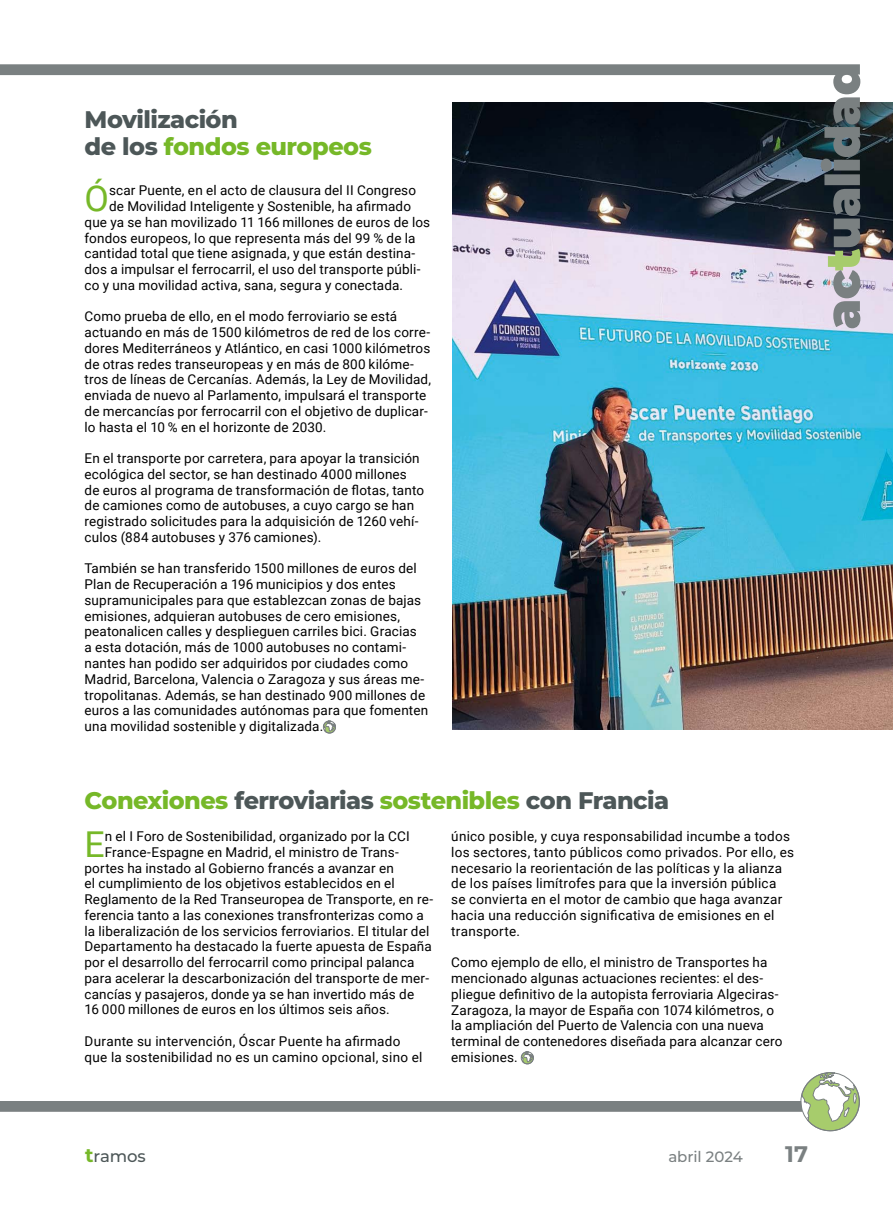
<style>
.page{position:relative;width:893px;height:1212px;background:#fff}
.page>*{position:absolute;margin:0;border:0;box-sizing:border-box;transform-origin:0 0}
.t1{font:35.7px "Roboto";color:#76b828}
.t2{font:800 24px/27px "Montserrat";letter-spacing:-.02em;color:#4d5758}
.t3{font:700 22.5px "Montserrat";color:#7a8081}
.t4{font:500 16.5px "Montserrat";letter-spacing:-.005em;color:#4d5758}
.t5{font:500 15px "Montserrat";letter-spacing:-.01em;color:#7a8081}
.t6{font:13.5px/15.8px "Roboto";letter-spacing:.01em;color:#000}
.s1{color:#76b828}
.s2{font-weight:700;font-size:19.5px;color:#76b828}
</style>
<div class="page">
<svg style="left:0;top:1054px;width:801px;height:58px"></svg>
<svg style="left:801px;top:1072px;width:59px;height:59px"></svg>
<div style="left:800px;top:1072px;width:60px;height:59px;border:1px solid #7a8081;border-radius:50%"></div>
<svg style="left:521px;top:1051px;width:12px;height:13px"></svg>
<div style="left:521px;top:1052px;width:12px;height:12px;border:1px solid #7a8081;border-radius:50%"></div>
<img style="left:453px;top:103px;width:440px;height:626px">
<svg style="left:0;top:64px;width:860px;height:183px"></svg>
<svg style="left:828px;top:249px;width:32px;height:79px;background:#a4a99f"></svg>
<svg style="left:323px;top:721px;width:13px;height:12px"></svg>
<div style="left:323px;top:721px;width:13px;height:12px;border:1px solid #7a8081;border-radius:50%"></div>
<h2 class="t2" style="left:85px;top:105px;width:289px">Movilización<br>de los <span class="s1">fondos europeos</span></h2>
<h1 class="t1" style="left:85px;top:173px;width:26px">Ó</h1>
<p class="t6" style="left:109px;top:182px;width:308px">scar Puente, en el acto de clausura del II Congreso</p>
<p class="t6" style="left:109px;top:198px;width:303px">de Movilidad Inteligente y Sostenible, ha afirmado</p>
<p class="t6" style="left:85px;top:214px;width:347px">que ya se han movilizado 11 166 millones de euros de los</p>
<p class="t6" style="left:85px;top:229px;width:332px">fondos europeos, lo que representa más del 99 % de la</p>
<p class="t6" style="left:85px;top:245px;width:332px">cantidad total que tiene asignada, y que están destina-</p>
<p class="t6" style="left:85px;top:261px;width:338px">dos a impulsar el ferrocarril, el uso del transporte públi-</p>
<p class="t6" style="left:85px;top:277px;width:320px">co y una movilidad activa, sana, segura y conectada.</p>
<p class="t6" style="left:85px;top:308px;width:348px">Como prueba de ello, en el modo ferroviario se está actuando en más de 1500 kilómetros de red de los corre&shy;dores Mediterráneos y Atlántico, en casi 1000 kilómetros de otras redes transeuropeas y en más de 800 kilóme&shy;tros de líneas de Cercanías. Además, la Ley de Movilidad, enviada de nuevo al Parlamento, impulsará el transporte de mercancías por ferrocarril con el objetivo de duplicar&shy;lo hasta el 10 % en el horizonte de 2030.</p>
<p class="t6" style="left:85px;top:450px;width:341px">En el transporte por carretera, para apoyar la transición ecológica del sector, se han destinado 4000 millones de euros al programa de transformación de flotas, tanto de camiones como de autobuses, a cuyo cargo se han registrado solicitudes para la adquisición de 1260 vehí&shy;culos (884 autobuses y 376 camiones).</p>
<p class="t6" style="left:85px;top:560px;width:345px">También se han transferido 1500 millones de euros del Plan de Recuperación a 196 municipios y dos entes supramunicipales para que establezcan zonas de bajas emisiones, adquieran autobuses de cero emisiones, peatonalicen calles y desplieguen carriles bici. Gracias<br>a esta dotación, más de 1000 autobuses no contami&shy;nantes han podido ser adquiridos por ciudades como Madrid, Barcelona, Valencia o Zaragoza y sus áreas me&shy;tropolitanas. Además, se han destinado 900 millones de euros a las comunidades autónomas para que fomenten una movilidad sostenible y digitalizada.</p>
<h2 class="t2" style="left:85px;top:786px;width:586px"><span class="s1">Conexiones</span> ferroviarias <span class="s1">sostenibles</span> con Francia</h2>
<h1 class="t1" style="left:85px;top:819px;width:22px">E</h1>
<p class="t6" style="left:105px;top:828px;width:307px">n el I Foro de Sostenibilidad, organizado por la CCI</p>
<p class="t6" style="left:451px;top:828px;width:344px">único posible, y cuya responsabilidad incumbe a todos los sectores, tanto públicos como privados. Por ello, es necesario la reorientación de las políticas y la alianza de los países limítrofes para que la inversión pública<br>se convierta en el motor de cambio que haga avanzar hacia una reducción significativa de emisiones en el transporte.</p>
<p class="t6" style="left:451px;top:954px;width:333px">Como ejemplo de ello, el ministro de Transportes ha mencionado algunas actuaciones recientes: el des&shy;pliegue definitivo de la autopista ferroviaria Algeciras-Zaragoza, la mayor de España con 1074 kilómetros, o la ampliación del Puerto de Valencia con una nueva terminal de contenedores diseñada para alcanzar cero emisiones.</p>
<p class="t6" style="left:105px;top:844px;width:296px">France-Espagne en Madrid, el ministro de Trans-</p>
<p class="t6" style="left:85px;top:859px;width:311px">portes ha instado al Gobierno francés a avanzar en</p>
<p class="t6" style="left:85px;top:875px;width:312px">el cumplimiento de los objetivos establecidos en el</p>
<p class="t6" style="left:85px;top:891px;width:350px">Reglamento de la Red Transeuropea de Transporte, en re-</p>
<p class="t6" style="left:85px;top:907px;width:341px">ferencia tanto a las conexiones transfronterizas como a</p>
<p class="t6" style="left:85px;top:922px;width:346px">la liberalización de los servicios ferroviarios. El titular del</p>
<p class="t6" style="left:85px;top:938px;width:349px">Departamento ha destacado la fuerte apuesta de España</p>
<p class="t6" style="left:85px;top:954px;width:331px">por el desarrollo del ferrocarril como principal palanca</p>
<p class="t6" style="left:85px;top:970px;width:346px">para acelerar la descarbonización del transporte de mer-</p>
<p class="t6" style="left:85px;top:985px;width:331px">cancías y pasajeros, donde ya se han invertido más de</p>
<p class="t6" style="left:85px;top:1001px;width:307px">16 000 millones de euros en los últimos seis años.</p>
<p class="t6" style="left:85px;top:1033px;width:339px">Durante su intervención, Óscar Puente ha afirmado que la sostenibilidad no es un camino opcional, sino el</p>
<p class="t4" style="left:85px;top:1144px;width:62px"><span class="s2">t</span>ramos</p>
<p class="t5" style="left:668px;top:1146px;width:76px">abril 2024</p>
<h3 class="t3" style="left:785px;top:1137px;width:24px">17</h3>
</div>
